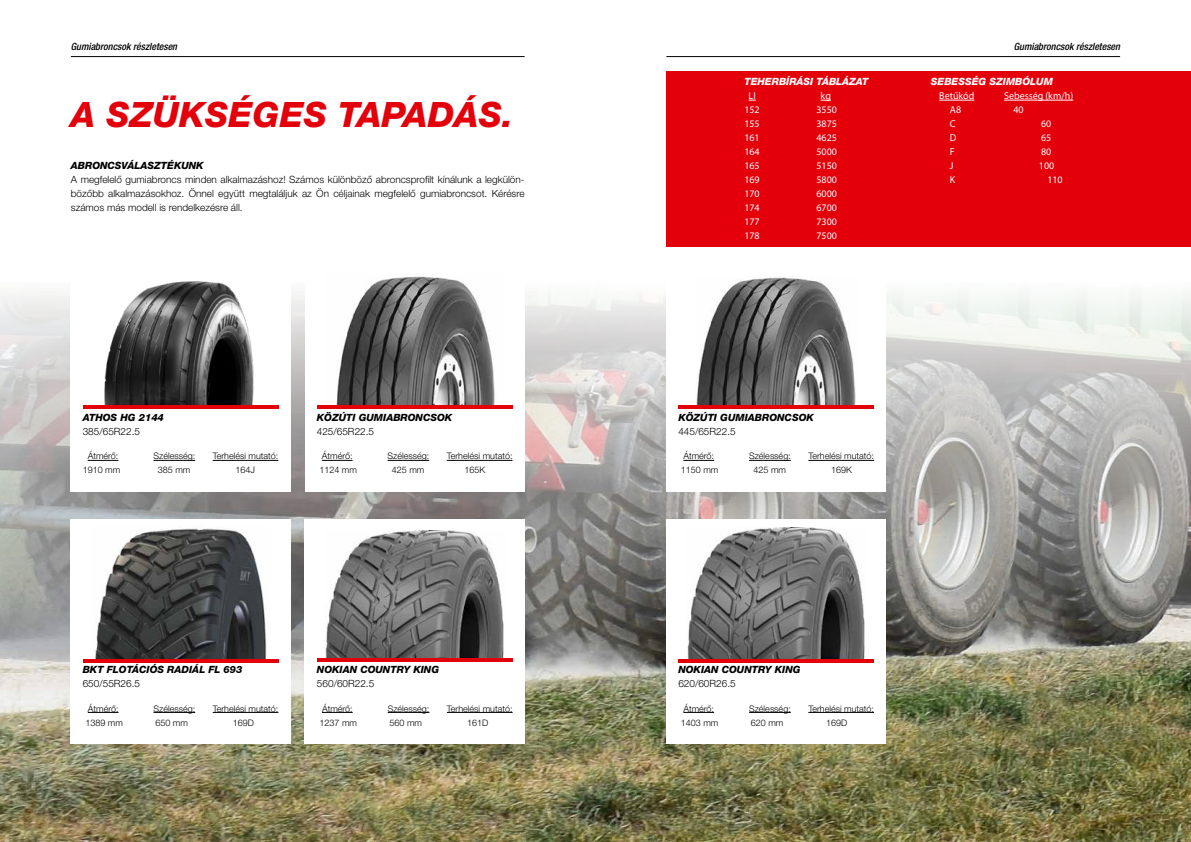
<style>
.page{position:relative;width:1191px;height:842px;background:#fff}
.page>*{position:absolute;margin:0;border:0;box-sizing:border-box;transform-origin:0 0}
.t1{font:italic 800 35px "Helvetica Neue LT Pro";color:#e3000b}
.t2{font:300 10px/14px "Helvetica Neue LT Pro";color:#000;text-align:justify}
.t3{font:italic 800 10px "Helvetica Neue LT Pro";color:#000}
.t4{font:10px "Myriad Pro";color:#fff}
.t5{font:italic 500 condensed 10px "Helvetica Neue LT Pro";color:#000}
.t6{font:italic 800 10px "Helvetica Neue LT Pro";color:#fff}
.t7{font:300 9px "Helvetica Neue LT Pro";color:#000}
</style>
<div class="page">
<hr style="left:666px;top:56px;width:454px;height:1px;background:#000">
<hr style="left:71px;top:56px;width:453px;height:1px;background:#000">
<img style="left:0;top:293px;width:1191px;height:549px">
<div style="left:71px;top:267px;width:220px;height:224px;background:#fff"></div>
<div style="left:305px;top:267px;width:219px;height:224px;background:#fff"></div>
<div style="left:666px;top:267px;width:220px;height:224px;background:#fff"></div>
<div style="left:666px;top:519px;width:220px;height:224px;background:#fff"></div>
<div style="left:71px;top:519px;width:220px;height:224px;background:#fff"></div>
<div style="left:305px;top:519px;width:220px;height:224px;background:#fff"></div>
<img style="left:104px;top:281px;width:150px;height:124px">
<div style="left:666px;top:71px;width:525px;height:176px;background:#e3000b"></div>
<img style="left:95px;top:528px;width:172px;height:131px">
<hr style="left:88px;top:460px;width:30px;height:1px;background:#000">
<hr style="left:153px;top:460px;width:42px;height:1px;background:#000">
<hr style="left:213px;top:460px;width:65px;height:1px;background:#000">
<hr style="left:683px;top:712px;width:31px;height:1px;background:#000">
<hr style="left:749px;top:712px;width:42px;height:1px;background:#000">
<hr style="left:808px;top:712px;width:66px;height:1px;background:#000">
<hr style="left:88px;top:712px;width:30px;height:1px;background:#000">
<hr style="left:153px;top:712px;width:42px;height:1px;background:#000">
<hr style="left:213px;top:712px;width:65px;height:1px;background:#000">
<img style="left:687px;top:527px;width:178px;height:132px">
<img style="left:325px;top:530px;width:179px;height:128px">
<hr style="left:322px;top:712px;width:31px;height:1px;background:#000">
<hr style="left:388px;top:712px;width:41px;height:1px;background:#000">
<hr style="left:447px;top:712px;width:65px;height:1px;background:#000">
<img style="left:336px;top:276px;width:159px;height:129px">
<hr style="left:322px;top:460px;width:30px;height:1px;background:#000">
<hr style="left:387px;top:460px;width:42px;height:1px;background:#000">
<hr style="left:447px;top:460px;width:65px;height:1px;background:#000">
<img style="left:696px;top:277px;width:160px;height:128px">
<hr style="left:683px;top:460px;width:31px;height:1px;background:#000">
<hr style="left:749px;top:460px;width:42px;height:1px;background:#000">
<hr style="left:808px;top:460px;width:66px;height:1px;background:#000">
<hr style="left:83px;top:659px;width:195px;height:3px;background:#e3000b">
<hr style="left:317px;top:658px;width:196px;height:4px;background:#e3000b">
<hr style="left:678px;top:405px;width:196px;height:4px;background:#e3000b">
<hr style="left:83px;top:405px;width:195px;height:4px;background:#e3000b">
<hr style="left:317px;top:405px;width:195px;height:4px;background:#e3000b">
<hr style="left:678px;top:659px;width:196px;height:3px;background:#e3000b">
<hr style="left:939px;top:100px;width:35px;height:1px;background:#fff">
<hr style="left:1004px;top:100px;width:69px;height:1px;background:#fff">
<p class="t5" style="left:71px;top:41px;width:108px">Gumiabroncsok részletesen</p>
<p class="t5" style="left:1013px;top:41px;width:108px">Gumiabroncsok részletesen</p>
<h1 class="t1" style="left:71px;top:94px;width:444px">A SZÜKSÉGES TAPADÁS.</h1>
<p class="t3" style="left:71px;top:160px;width:134px">ABRONCSVÁLASZTÉKUNK</p>
<p class="t2" style="left:71px;top:172px;width:455px">A megfelelő gumiabroncs minden alkalmazáshoz! Számos különböző abroncsprofilt kínálunk a legkülön&shy;bözőbb alkalmazásokhoz. Önnel együtt megtaláljuk az Ön céljainak megfelelő gumiabroncsot. Kérésre számos más modell is rendelkezésre áll.</p>
<p class="t6" style="left:744px;top:76px;width:126px">TEHERBÍRÁSI TÁBLÁZAT</p>
<p class="t4" style="left:748px;top:90px;width:9px">LI</p>
<p class="t4" style="left:820px;top:90px;width:12px">kg</p>
<p class="t4" style="left:744px;top:104px;width:17px">152</p>
<p class="t4" style="left:816px;top:104px;width:22px">3550</p>
<p class="t4" style="left:744px;top:118px;width:17px">155</p>
<p class="t4" style="left:816px;top:118px;width:22px">3875</p>
<p class="t4" style="left:744px;top:132px;width:17px">161</p>
<p class="t4" style="left:816px;top:132px;width:22px">4625</p>
<p class="t4" style="left:744px;top:146px;width:17px">164</p>
<p class="t4" style="left:816px;top:146px;width:22px">5000</p>
<p class="t4" style="left:744px;top:160px;width:17px">165</p>
<p class="t4" style="left:816px;top:160px;width:22px">5150</p>
<p class="t4" style="left:744px;top:174px;width:17px">169</p>
<p class="t4" style="left:816px;top:174px;width:22px">5800</p>
<p class="t4" style="left:744px;top:188px;width:17px">170</p>
<p class="t4" style="left:816px;top:188px;width:22px">6000</p>
<p class="t4" style="left:744px;top:202px;width:17px">174</p>
<p class="t4" style="left:816px;top:202px;width:22px">6700</p>
<p class="t4" style="left:744px;top:216px;width:17px">177</p>
<p class="t4" style="left:816px;top:216px;width:22px">7300</p>
<p class="t4" style="left:744px;top:230px;width:17px">178</p>
<p class="t4" style="left:816px;top:230px;width:22px">7500</p>
<p class="t6" style="left:930px;top:76px;width:124px">SEBESSÉG SZIMBÓLUM</p>
<p class="t4" style="left:939px;top:90px;width:37px">Betűkód</p>
<p class="t4" style="left:1004px;top:90px;width:71px">Sebesség (km/h)</p>
<p class="t4" style="left:950px;top:104px;width:13px">A8</p>
<p class="t4" style="left:1013px;top:104px;width:12px">40</p>
<p class="t4" style="left:950px;top:118px;width:7px">C</p>
<p class="t4" style="left:1041px;top:118px;width:12px">60</p>
<p class="t4" style="left:950px;top:132px;width:8px">D</p>
<p class="t4" style="left:1041px;top:132px;width:12px">65</p>
<p class="t4" style="left:950px;top:146px;width:6px">F</p>
<p class="t4" style="left:1041px;top:146px;width:12px">80</p>
<p class="t4" style="left:950px;top:160px;width:5px">J</p>
<p class="t4" style="left:1039px;top:160px;width:17px">100</p>
<p class="t4" style="left:950px;top:174px;width:7px">K</p>
<p class="t4" style="left:1047px;top:174px;width:17px">110</p>
<p class="t3" style="left:83px;top:412px;width:83px">ATHOS HG 2144</p>
<p class="t2" style="left:83px;top:424px;width:59px">385/65R22.5</p>
<p class="t7" style="left:88px;top:451px;width:32px">Átmérő:</p>
<p class="t7" style="left:153px;top:451px;width:43px">Szélesség:</p>
<p class="t7" style="left:213px;top:451px;width:67px">Terhelési mutató:</p>
<p class="t7" style="left:83px;top:465px;width:39px">1910 mm</p>
<p class="t7" style="left:158px;top:465px;width:34px">385 mm</p>
<p class="t7" style="left:235px;top:465px;width:21px">164J</p>
<p class="t3" style="left:317px;top:412px;width:137px">KÖZÚTI GUMIABRONCSOK</p>
<p class="t2" style="left:317px;top:424px;width:59px">425/65R22.5</p>
<p class="t7" style="left:322px;top:451px;width:32px">Átmérő:</p>
<p class="t7" style="left:387px;top:451px;width:43px">Szélesség:</p>
<p class="t7" style="left:447px;top:451px;width:67px">Terhelési mutató:</p>
<p class="t7" style="left:319px;top:465px;width:39px">1124 mm</p>
<p class="t7" style="left:392px;top:465px;width:34px">425 mm</p>
<p class="t7" style="left:464px;top:465px;width:22px">165K</p>
<p class="t3" style="left:678px;top:412px;width:137px">KÖZÚTI GUMIABRONCSOK</p>
<p class="t2" style="left:678px;top:424px;width:59px">445/65R22.5</p>
<p class="t7" style="left:683px;top:451px;width:32px">Átmérő:</p>
<p class="t7" style="left:749px;top:451px;width:43px">Szélesség:</p>
<p class="t7" style="left:808px;top:451px;width:67px">Terhelési mutató:</p>
<p class="t7" style="left:681px;top:465px;width:39px">1150 mm</p>
<p class="t7" style="left:753px;top:465px;width:34px">425 mm</p>
<p class="t7" style="left:831px;top:465px;width:22px">169K</p>
<p class="t3" style="left:83px;top:664px;width:161px">BKT FLOTÁCIÓS RADIÁL FL 693</p>
<p class="t2" style="left:83px;top:676px;width:59px">650/55R26.5</p>
<p class="t7" style="left:88px;top:703px;width:32px">Átmérő:</p>
<p class="t7" style="left:154px;top:703px;width:43px">Szélesség:</p>
<p class="t7" style="left:213px;top:703px;width:67px">Terhelési mutató:</p>
<p class="t7" style="left:85px;top:717px;width:39px">1389 mm</p>
<p class="t7" style="left:155px;top:717px;width:34px">650 mm</p>
<p class="t7" style="left:233px;top:717px;width:23px">169D</p>
<p class="t3" style="left:317px;top:664px;width:124px">NOKIAN COUNTRY KING</p>
<p class="t2" style="left:317px;top:676px;width:59px">560/60R22.5</p>
<p class="t7" style="left:322px;top:703px;width:32px">Átmérő:</p>
<p class="t7" style="left:388px;top:703px;width:43px">Szélesség:</p>
<p class="t7" style="left:447px;top:703px;width:67px">Terhelési mutató:</p>
<p class="t7" style="left:319px;top:717px;width:39px">1237 mm</p>
<p class="t7" style="left:389px;top:717px;width:34px">560 mm</p>
<p class="t7" style="left:467px;top:717px;width:23px">161D</p>
<p class="t3" style="left:678px;top:664px;width:124px">NOKIAN COUNTRY KING</p>
<p class="t2" style="left:678px;top:676px;width:59px">620/60R26.5</p>
<p class="t7" style="left:683px;top:703px;width:32px">Átmérő:</p>
<p class="t7" style="left:749px;top:703px;width:43px">Szélesség:</p>
<p class="t7" style="left:808px;top:703px;width:67px">Terhelési mutató:</p>
<p class="t7" style="left:681px;top:717px;width:39px">1403 mm</p>
<p class="t7" style="left:751px;top:717px;width:34px">620 mm</p>
<p class="t7" style="left:826px;top:717px;width:23px">169D</p>
</div>
